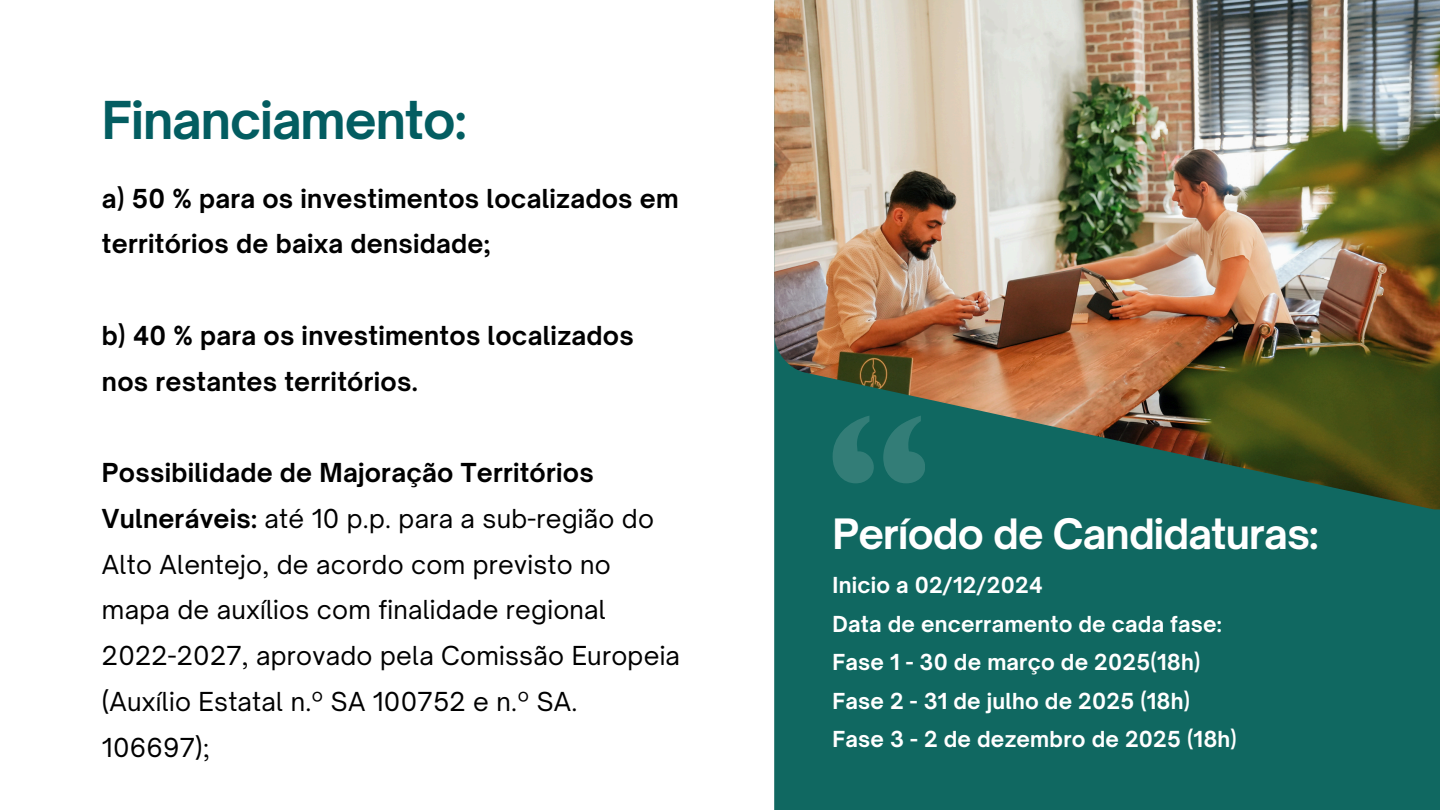
<style>
.page{position:relative;width:1440px;height:810px;background:#fff}
.page>*{position:absolute;margin:0;border:0;box-sizing:border-box;transform-origin:0 0}
.t1{font:700 50px "Open Sauce One";letter-spacing:-.02em;color:#035d61}
.t2{font:700 40px "Open Sauce One";letter-spacing:-.02em;color:#fff}
.t3{font:25px/45.8px "Open Sauce One";letter-spacing:.01em;color:#000}
.t4{font:700 25px/45.8px "Open Sauce One";letter-spacing:.01em;color:#000}
.t5{font:700 21.1px "Open Sauce One";letter-spacing:.01em;color:#fff}
.s1{font-weight:700}
</style>
<div class="page">
<div style="left:774px;top:510px;width:666px;height:300px;background:#106861"></div>
<img style="left:774px;top:0;width:666px;height:510px">
<svg style="left:833px;top:416px;width:92px;height:67px;background:#23736d"></svg>
<p class="t1" style="left:102px;top:89px;width:366px">Financiamento:</p>
<p class="t4" style="left:102px;top:175px;width:578px">a) 50 % para os investimentos localizados em territórios de baixa densidade;</p>
<h2 class="t4" style="left:102px;top:313px;width:533px">b) 40 % para os investimentos localizados nos restantes territórios.</h2>
<p class="t3" style="left:102px;top:450px;width:580px"><span class="s1">Possibilidade de Majoração Territórios Vulneráveis:</span> até 10 p.p. para a sub-região do Alto Alentejo, de acordo com previsto no mapa de auxílios com finalidade regional 2022-2027, aprovado pela Comissão Europeia (Auxílio Estatal n.º SA 100752 e n.º SA.<br>106697);</p>
<h3 class="t2" style="left:833px;top:509px;width:488px">Período de Candidaturas:</h3>
<p class="t5" style="left:833px;top:572px;width:212px">Inicio a 02/12/2024</p>
<p class="t5" style="left:833px;top:611px;width:391px">Data de encerramento de cada fase:</p>
<p class="t5" style="left:833px;top:649px;width:369px">Fase 1 - 30 de março de 2025(18h)</p>
<h1 class="t5" style="left:833px;top:688px;width:359px">Fase 2 - 31 de julho de 2025 (18h)</h1>
<h3 class="t5" style="left:833px;top:726px;width:406px">Fase 3 - 2 de dezembro de 2025 (18h)</h3>
</div>
